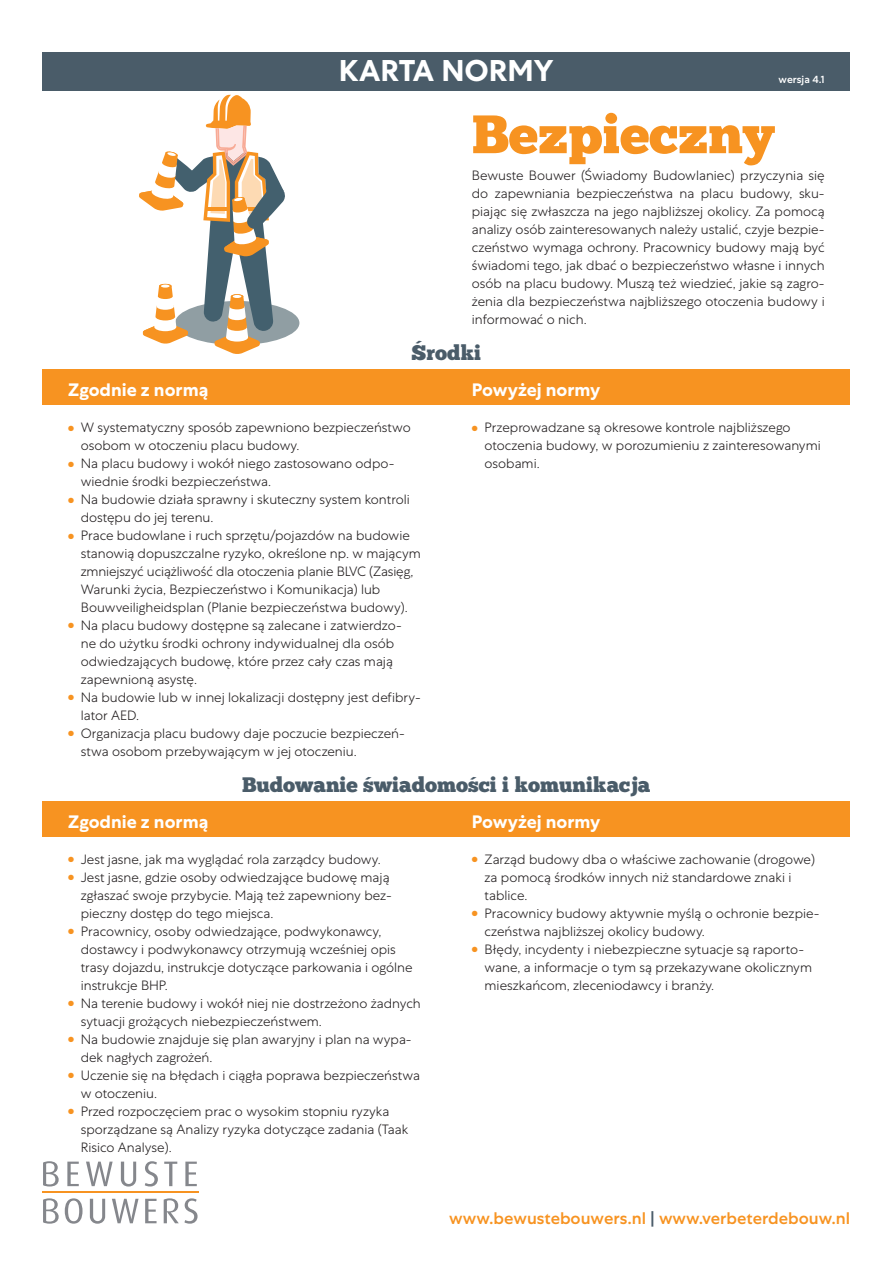
<style>
.page{position:relative;width:893px;height:1263px;background:#fff}
.page>*{position:absolute;margin:0;border:0;box-sizing:border-box;transform-origin:0 0}
.t1{font:54px "Chunk Five";color:#f79321}
.t2{font:700 30px "Centra No 1";color:#fff}
.t3{font:21px "Chunk Five";color:#4a5c69}
.t4{font:700 18px "Centra No 1";color:#fff}
.t5{font:500 16.8px "Centra No 1";color:#f79321}
.t6{font:300 13.5px/18px "Centra No 1";color:#231f20}
.t7{font:500 10.5px "Centra No 1";color:#fff}
.s1{color:#4a5c69}
</style>
<div class="page">
<svg style="left:43px;top:1161px;width:16px;height:26px"></svg>
<svg style="left:67px;top:1162px;width:12px;height:24px"></svg>
<svg style="left:86px;top:1162px;width:27px;height:24px"></svg>
<svg style="left:121px;top:1162px;width:15px;height:25px"></svg>
<svg style="left:145px;top:1161px;width:13px;height:26px"></svg>
<svg style="left:164px;top:1162px;width:13px;height:24px"></svg>
<svg style="left:185px;top:1162px;width:12px;height:24px"></svg>
<svg style="left:65px;top:1198px;width:18px;height:26px"></svg>
<svg style="left:90px;top:1199px;width:15px;height:25px"></svg>
<svg style="left:112px;top:1199px;width:27px;height:24px"></svg>
<svg style="left:145px;top:1199px;width:12px;height:24px"></svg>
<svg style="left:164px;top:1198px;width:34px;height:26px"></svg>
<hr style="left:42px;top:1191px;width:156px;height:2px;background:#f79321">
<svg style="left:43px;top:1198px;width:16px;height:26px"></svg>
<div style="left:43px;top:53px;width:807px;height:38px;background:#4a5c69"></div>
<div style="left:43px;top:369px;width:807px;height:36px;background:#f79321"></div>
<div style="left:43px;top:801px;width:807px;height:36px;background:#f79321"></div>
<div style="left:175px;top:301px;width:124px;height:44px;background:#909ea3;border-radius:50%"></div>
<svg style="left:139px;top:95px;width:147px;height:259px"></svg>
<h2 class="t2" style="left:339px;top:60px;width:216px">KARTA NORMY</h2>
<p class="t7" style="left:779px;top:73px;width:48px">wersja 4.1</p>
<h1 class="t1" style="left:472px;top:103px;width:304px">Bezpieczny</h1>
<p class="t6" style="left:472px;top:168px;width:354px;text-align:justify">Bewuste Bouwer (Świadomy Budowlaniec) przyczynia się do zapewniania bezpieczeństwa na placu budowy, sku&shy;piając się zwłaszcza na jego najbliższej okolicy. Za pomocą analizy osób zainteresowanych należy ustalić, czyje bezpie&shy;czeństwo wymaga ochrony. Pracownicy budowy mają być świadomi tego, jak dbać o bezpieczeństwo własne i innych osób na placu budowy. Muszą też wiedzieć, jakie są zagro&shy;żenia dla bezpieczeństwa najbliższego otoczenia budowy i informować o nich.</p>
<h3 class="t3" style="left:411px;top:341px;width:71px">Środki</h3>
<h3 class="t4" style="left:68px;top:383px;width:142px">Zgodnie z normą</h3>
<p class="t6" style="left:81px;top:419px;width:341px">W systematyczny sposób zapewniono bezpieczeństwo osobom w otoczeniu placu budowy.<br>Na placu budowy i wokół niego zastosowano odpo&shy;wiednie środki bezpieczeństwa.<br>Na budowie działa sprawny i skuteczny system kontroli dostępu do jej terenu.<br>Prace budowlane i ruch sprzętu/pojazdów na budowie stanowią dopuszczalne ryzyko, określone np. w mającym zmniejszyć uciążliwość dla otoczenia planie BLVC (Zasięg, Warunki życia, Bezpieczeństwo i Komunikacja) lub Bouwveiligheidsplan (Planie bezpieczeństwa budowy).<br>Na placu budowy dostępne są zalecane i zatwierdzo-<br>ne do użytku środki ochrony indywidualnej dla osób odwiedzających budowę, które przez cały czas mają zapewnioną asystę.<br>Na budowie lub w innej lokalizacji dostępny jest defibry&shy;lator AED.<br>Organizacja placu budowy daje poczucie bezpieczeń&shy;stwa osobom przebywającym w jej otoczeniu.</p>
<h3 class="t4" style="left:472px;top:383px;width:130px">Powyżej normy</h3>
<p class="t6" style="left:485px;top:419px;width:338px">Przeprowadzane są okresowe kontrole najbliższego otoczenia budowy, w porozumieniu z zainteresowanymi osobami.</p>
<h3 class="t3" style="left:242px;top:772px;width:410px">Budowanie świadomości i komunikacja</h3>
<h3 class="t4" style="left:68px;top:815px;width:142px">Zgodnie z normą</h3>
<p class="t6" style="left:81px;top:851px;width:342px">Jest jasne, jak ma wyglądać rola zarządcy budowy.<br>Jest jasne, gdzie osoby odwiedzające budowę mają zgłaszać swoje przybycie. Mają też zapewniony bez&shy;pieczny dostęp do tego miejsca.<br>Pracownicy, osoby odwiedzające, podwykonawcy, dostawcy i podwykonawcy otrzymują wcześniej opis trasy dojazdu, instrukcje dotyczące parkowania i ogólne instrukcje BHP.<br>Na terenie budowy i wokół niej nie dostrzeżono żadnych sytuacji grożących niebezpieczeństwem.<br>Na budowie znajduje się plan awaryjny i plan na wypa&shy;dek nagłych zagrożeń.<br>Uczenie się na błędach i ciągła poprawa bezpieczeństwa w otoczeniu.<br>Przed rozpoczęciem prac o wysokim stopniu ryzyka sporządzane są Analizy ryzyka dotyczące zadania (Taak Risico Analyse).</p>
<h3 class="t4" style="left:472px;top:815px;width:130px">Powyżej normy</h3>
<p class="t6" style="left:485px;top:851px;width:336px">Zarząd budowy dba o właściwe zachowanie (drogowe) za pomocą środków innych niż standardowe znaki i tablice.<br>Pracownicy budowy aktywnie myślą o ochronie bezpie&shy;czeństwa najbliższej okolicy budowy.<br>Błędy, incydenty i niebezpieczne sytuacje są raporto&shy;wane, a informacje o tym są przekazywane okolicznym mieszkańcom, zleceniodawcy i branży.</p>
<p class="t5" style="left:449px;top:1208px;width:402px">www.bewustebouwers.nl <span class="s1">|</span> www.verbeterdebouw.nl</p>
</div>
